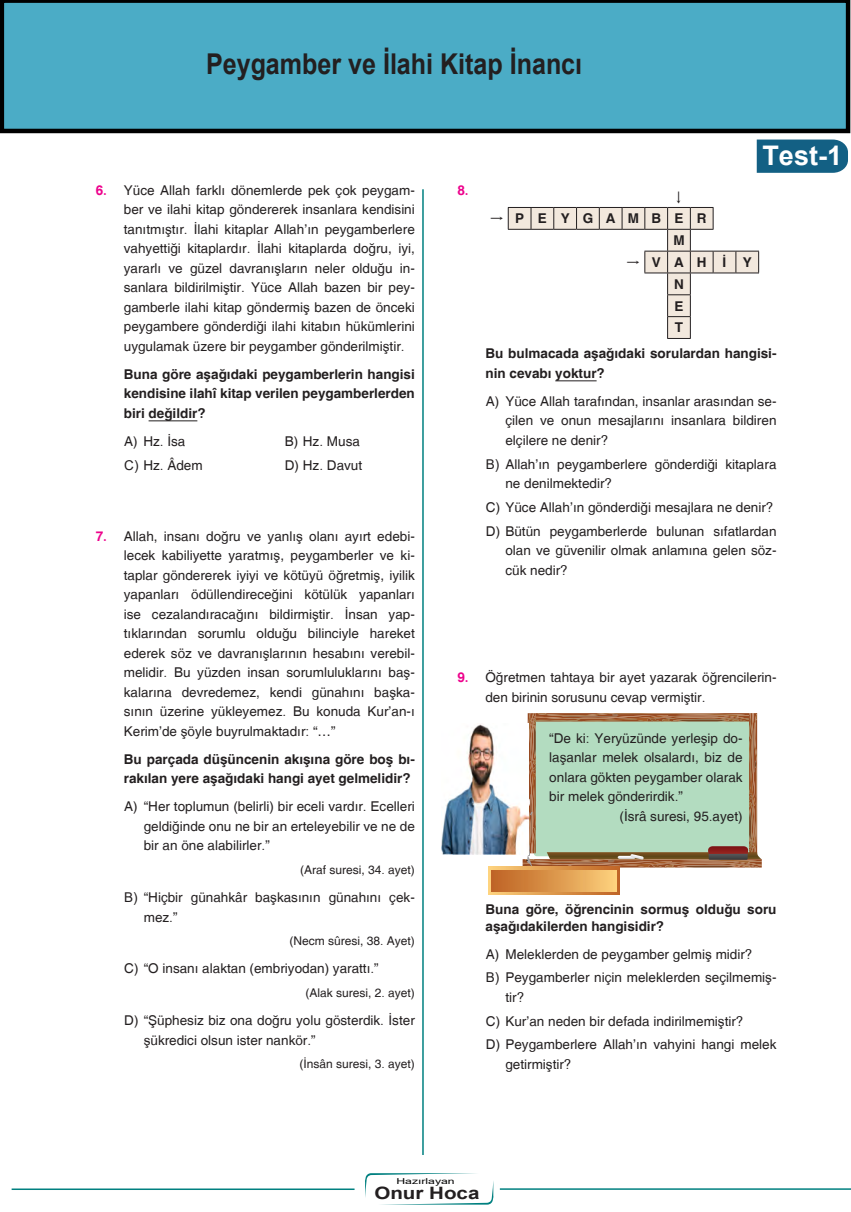
<style>
.page{position:relative;width:851px;height:1212px;background:#fff}
.page>*{position:absolute;margin:0;border:0;box-sizing:border-box;transform-origin:0 0}
.t1{font:700 28.65px "Arial";color:#231f20;scale:.87 1}
.t2{font:700 27px "Arial";color:#fff}
.t3{font:700 17.1px "Arial";color:#231f20;scale:1.21 1}
.t4{font:13.5px/19.5px "Helveticaisler";color:#231f20}
.t5{font:700 13.5px/19.5px "Helveticaisler";color:#231f20}
.t6{font:700 13.5px "Helveticaisler";letter-spacing:.975em;color:#231f20}
.t7{font:700 13.5px "Helveticaisler";color:#ed028c}
.t8{font:12px "Helveticaisler";color:#231f20}
.t9{font:8.1px "Arial";color:#000;scale:1.49 1}
.s1{font-weight:700;color:#ed028c}
.s2{font-family:"Arial"}
</style>
<div class="page">
<hr style="left:148px;top:420px;width:49px;height:1px;background:#231f20">
<hr style="left:555px;top:380px;width:41px;height:1px;background:#231f20">
<svg style="left:518px;top:713px;width:243px;height:155px;background:#afc3a6"></svg>
<svg style="left:488px;top:867px;width:132px;height:27px"></svg>
<div style="left:492px;top:870px;width:124px;height:21px;background:linear-gradient(to right,#bd6121,#fbce79)"></div>
<svg style="left:0;top:0;width:850px;height:133px;background:#46a1b9"></svg>
<div style="left:756px;top:140px;width:91px;height:33px;background:#136084"></div>
<img style="left:441px;top:723px;width:88px;height:131px">
<svg style="left:365px;top:1173px;width:129px;height:31px"></svg>
<hr style="left:12px;top:1188px;width:342px;height:2px;background:#008080">
<hr style="left:500px;top:1188px;width:350px;height:2px;background:#008080">
<hr style="left:422px;top:189px;width:1px;height:966px;background:#008080">
<svg style="left:508px;top:207px;width:251px;height:132px"></svg>
<h1 class="t1" style="left:206px;top:44px;width:434px">Peygamber ve İlahi Kitap İnancı</h1>
<h2 class="t2" style="left:762px;top:137px;width:81px">Test-1</h2>
<p class="t4" style="left:124px;top:181px;width:292px;text-align:justify;text-indent:-28px"><span class="s1">6.</span> Yüce Allah farklı dönemlerde pek çok peygam&shy;ber ve ilahi kitap göndererek insanlara kendisini tanıtmıştır. İlahi kitaplar Allah’ın peygamberlere vahyettiği kitaplardır. İlahi kitaplarda doğru, iyi, yararlı ve güzel davranışların neler olduğu in&shy;sanlara bildirilmiştir. Yüce Allah bazen bir pey&shy;gamberle ilahi kitap göndermiş bazen de önceki peygambere gönderdiği ilahi kitabın hükümlerini uygulamak üzere bir peygamber gönderilmiştir.</p>
<p class="t5" style="left:124px;top:365px;width:292px;text-align:justify">Buna göre aşağıdaki peygamberlerin hangisi kendisine ilahî kitap verilen peygamberlerden biri değildir?</p>
<p class="t4" style="left:124px;top:432px;width:63px">A) Hz. İsa</p>
<p class="t4" style="left:285px;top:432px;width:77px">B) Hz. Musa</p>
<p class="t4" style="left:124px;top:456px;width:80px"><span class="s2">C)</span> Hz. Âdem</p>
<p class="t4" style="left:285px;top:456px;width:79px">D) Hz. Davut</p>
<p class="t4" style="left:124px;top:527px;width:292px;text-align:justify;text-indent:-28px"><span class="s1">7.</span> Allah, insanı doğru ve yanlış olanı ayırt edebi&shy;lecek kabiliyette yaratmış, peygamberler ve ki&shy;taplar göndererek iyiyi ve kötüyü öğretmiş, iyilik yapanları ödüllendireceğini kötülük yapanları ise cezalandıracağını bildirmiştir. İnsan yap&shy;tıklarından sorumlu olduğu bilinciyle hareket ederek söz ve davranışlarının hesabını verebil&shy;melidir. Bu yüzden insan sorumluluklarını baş&shy;kalarına devredemez, kendi günahını başka&shy;sının üzerine yükleyemez. Bu konuda Kur’an-ı Kerim’de şöyle buyrulmaktadır: “…”</p>
<p class="t5" style="left:124px;top:750px;width:292px">Bu parçada düşüncenin akışına göre boş bı&shy;rakılan yere aşağıdaki hangi ayet gelmelidir?</p>
<p class="t4" style="left:144px;top:797px;width:272px;text-align:justify;text-indent:-20px">A) “Her toplumun (belirli) bir eceli vardır. Ecelleri geldiğinde onu ne bir an erteleyebilir ve ne de bir an öne alabilirler.”</p>
<p class="t8" style="left:300px;top:863px;width:116px">(Araf suresi, 34. ayet)</p>
<p class="t4" style="left:144px;top:888px;width:272px;text-indent:-19px"><span class="s2">B)</span> “Hiçbir günahkâr başkasının günahını çek&shy;mez.”</p>
<p class="t8" style="left:289px;top:934px;width:127px">(Necm sûresi, 38. Ayet)</p>
<p class="t4" style="left:124px;top:959px;width:256px">C) “O insanı alaktan (embriyodan) yarattı.”</p>
<p class="t8" style="left:305px;top:986px;width:111px">(Alak suresi, 2. ayet)</p>
<p class="t4" style="left:144px;top:1011px;width:272px;text-indent:-19px">D) “Şüphesiz biz ona doğru yolu gösterdik. İster şükredici olsun ister nankör.”</p>
<p class="t8" style="left:299px;top:1057px;width:117px">(İnsân suresi, 3. ayet)</p>
<p class="t7" style="left:457px;top:182px;width:13px">8.</p>
<p class="t6" style="left:515px;top:210px;width:193px">PEYGAMBER</p>
<p class="t5" style="left:673px;top:231px;width:13px">M</p>
<p class="t5" style="left:651px;top:253px;width:101px">VAHİ Y</p>
<p class="t5" style="left:674px;top:275px;width:11px">N</p>
<p class="t5" style="left:674px;top:297px;width:11px">E</p>
<p class="t5" style="left:674px;top:319px;width:10px">T</p>
<p class="t5" style="left:485px;top:344px;width:292px">Bu bulmacada aşağıdaki sorulardan hangisi&shy;nin cevabı yoktur?</p>
<p class="t4" style="left:505px;top:392px;width:272px;text-align:justify;text-indent:-19px">A) Yüce Allah tarafından, insanlar arasından se&shy;çilen ve onun mesajlarını insanlara bildiren elçilere ne denir?</p>
<p class="t4" style="left:505px;top:455px;width:272px;text-indent:-19px"><span class="s2">B)</span> Allah’ın peygamberlere gönderdiği kitaplara ne denilmektedir?</p>
<p class="t4" style="left:486px;top:496px;width:292px;line-height:23.7px">C) Yüce Allah’ın gönderdiği mesajlara ne denir?<br>D) Bütün peygamberlerde bulunan sıfatlardan</p>
<p class="t4" style="left:505px;top:541px;width:272px">olan ve güvenilir olmak anlamına gelen söz&shy;cük nedir?</p>
<p class="t4" style="left:485px;top:668px;width:292px;text-indent:-28px"><span class="s1">9.</span> Öğretmen tahtaya bir ayet yazarak öğrencilerin&shy;den birinin sorusunu cevap vermiştir.</p>
<p class="t4" style="left:549px;top:729px;width:195px">“De ki: Yeryüzünde yerleşip do-</p>
<p class="t4" style="left:549px;top:748px;width:195px">laşanlar melek olsalardı, biz de</p>
<p class="t4" style="left:549px;top:768px;width:195px">onlara gökten peygamber olarak</p>
<p class="t4" style="left:549px;top:787px;width:135px">bir melek gönderirdik.”</p>
<p class="t4" style="left:619px;top:807px;width:125px">(İsrâ suresi, 95.ayet)</p>
<p class="t5" style="left:485px;top:902px;width:292px;line-height:16.5px">Buna göre, öğrencinin sormuş olduğu soru aşağıdakilerden hangisidir?</p>
<p class="t4" style="left:486px;top:942px;width:292px;line-height:23.7px">A) Meleklerden de peygamber gelmiş midir?<br><span class="s2">B)</span> Peygamberler niçin meleklerden seçilmemiş-</p>
<p class="t4" style="left:486px;top:986px;width:292px;line-height:23.7px;text-indent:19px">tir?<br>C) Kur’an neden bir defada indirilmemiştir?<br>D) Peygamberlere Allah’ın vahyini hangi melek</p>
<p class="t4" style="left:505px;top:1055px;width:68px">getirmiştir?</p>
<p class="t9" style="left:396px;top:1175px;width:41px">Hazırlayan</p>
<p class="t3" style="left:374px;top:1181px;width:88px">Onur Hoca</p>
</div>
